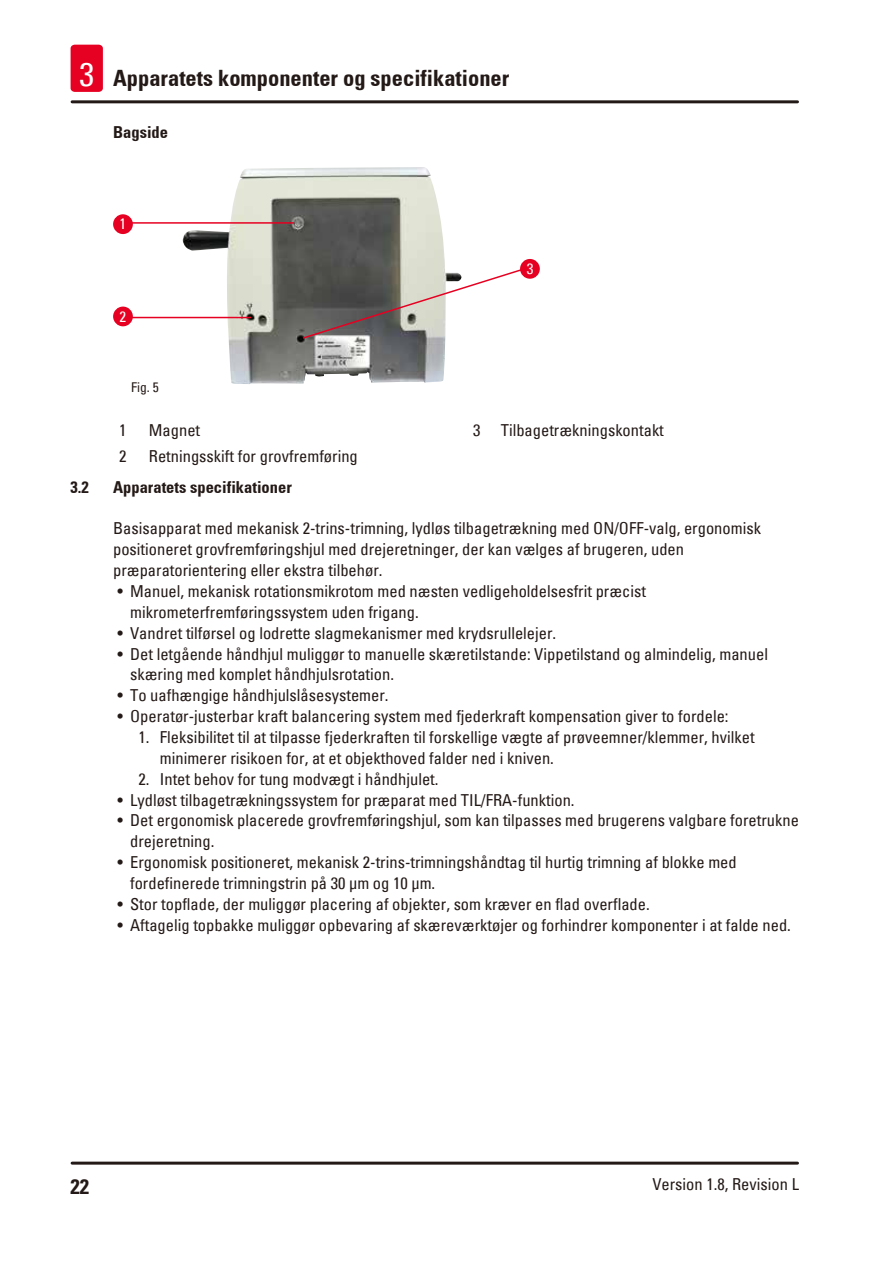
<style>
.page{position:relative;width:893px;height:1263px;background:#fff}
.page>*{position:absolute;margin:0;border:0;box-sizing:border-box;transform-origin:0 0}
.t1{font:700 condensed 22.5px "Univers";color:#231916}
.t2{font:700 condensed 21px "Univers";color:#231916}
.Description_text{font:condensed 16.5px/20.9px "Univers";color:#231916}
.Table_text{font:condensed 16.5px "Univers";color:#231916}
.Subheading{font:700 condensed 16.5px "Univers";color:#231916}
.t3{font:condensed 15px "Univers";color:#fff}
.t4{font:condensed 13.5px "Univers";color:#231916}
.s1{font-weight:400;font-size:33px;color:#fff}
</style>
<div class="page">
<hr style="left:72px;top:1161px;width:725px;height:3px;background:#231916">
<hr style="left:72px;top:100px;width:725px;height:3px;background:#231916">
<div style="left:71px;top:45px;width:32px;height:47px;background:#e60021;border-radius:4px"></div>
<img style="left:182px;top:167px;width:264px;height:217px">
<hr style="left:131px;top:317px;width:120px;height:1px;background:#e60021">
<hr style="left:132px;top:222px;width:161px;height:2px;background:#e60021">
<svg style="left:302px;top:268px;width:220px;height:72px"></svg>
<div style="left:113px;top:214px;width:20px;height:20px;background:#e60021;border-radius:50%"></div>
<div style="left:113px;top:307px;width:20px;height:19px;background:#e60021;border-radius:50%"></div>
<div style="left:520px;top:259px;width:20px;height:20px;background:#e60021;border-radius:50%"></div>
<h1 class="t1" style="left:79px;top:65px;width:431px"><span class="s1">3</span> Apparatets komponenter og specifikationer</h1>
<p class="Subheading" style="left:113px;top:122px;width:56px">Bagside</p>
<p class="t3" style="left:120px;top:214px;width:8px">1</p>
<p class="t3" style="left:120px;top:307px;width:8px">2</p>
<p class="t4" style="left:131px;top:379px;width:29px">Fig. 5</p>
<p class="t3" style="left:527px;top:259px;width:8px">3</p>
<p class="Table_text" style="left:119px;top:419px;width:9px">1</p>
<p class="Table_text" style="left:149px;top:419px;width:53px">Magnet</p>
<p class="Table_text" style="left:473px;top:419px;width:9px">3</p>
<p class="Table_text" style="left:501px;top:419px;width:165px">Tilbagetrækningskontakt</p>
<p class="Table_text" style="left:119px;top:446px;width:9px">2</p>
<p class="Table_text" style="left:149px;top:446px;width:210px">Retningsskift for grovfremføring</p>
<p class="Subheading" style="left:71px;top:477px;width:20px">3.2</p>
<p class="Subheading" style="left:113px;top:477px;width:180px">Apparatets specifikationer</p>
<p class="Description_text" style="left:113px;top:518px;width:649px">Basisapparat med mekanisk 2-trins-trimning, lydløs tilbagetrækning med ON/OFF-valg, ergonomisk positioneret grovfremføringshjul med drejeretninger, der kan vælges af brugeren, uden præparatorientering eller ekstra tilbehør.</p>
<p class="Description_text" style="left:130px;top:580px;width:517px;text-indent:-13px">• Manuel, mekanisk rotationsmikrotom med næsten vedligeholdelsesfrit præcist mikrometerfremføringssystem uden frigang.</p>
<p class="Description_text" style="left:117px;top:622px;width:440px">• Vandret tilførsel og lodrette slagmekanismer med krydsrullelejer.</p>
<p class="Description_text" style="left:130px;top:643px;width:639px;text-indent:-13px">• Det letgående håndhjul muliggør to manuelle skæretilstande: Vippetilstand og almindelig, manuel skæring med komplet håndhjulsrotation.</p>
<p class="Description_text" style="left:117px;top:684px;width:273px">• To uafhængige håndhjulslåsesystemer.</p>
<p class="Description_text" style="left:117px;top:705px;width:613px">• Operatør-justerbar kraft balancering system med fjederkraft kompensation giver to fordele:</p>
<p class="Description_text" style="left:160px;top:726px;width:596px;text-indent:-21px">1. Fleksibilitet til at tilpasse fjederkraften til forskellige vægte af prøveemner/klemmer, hvilket minimerer risikoen for, at et objekthoved falder ned i kniven.</p>
<p class="Description_text" style="left:139px;top:768px;width:301px">2. Intet behov for tung modvægt i håndhjulet.</p>
<p class="Description_text" style="left:117px;top:789px;width:459px">• Lydløst tilbagetrækningssystem for præparat med TIL/FRA-funktion.</p>
<p class="Description_text" style="left:130px;top:810px;width:670px;text-indent:-13px">• Det ergonomisk placerede grovfremføringshjul, som kan tilpasses med brugerens valgbare foretrukne drejeretning.</p>
<p class="Description_text" style="left:130px;top:851px;width:608px;text-indent:-13px">• Ergonomisk positioneret, mekanisk 2-trins-trimningshåndtag til hurtig trimning af blokke med fordefinerede trimningstrin på 30 µm og 10 µm.</p>
<p class="Description_text" style="left:117px;top:893px;width:534px">• Stor topflade, der muliggør placering af objekter, som kræver en flad overflade.</p>
<p class="Description_text" style="left:117px;top:914px;width:675px">• Aftagelig topbakke muliggør opbevaring af skæreværktøjer og forhindrer komponenter i at falde ned.</p>
<p class="t2" style="left:71px;top:1173px;width:20px">22</p>
<p class="Description_text" style="left:652px;top:1173px;width:148px">Version 1.8, Revision L</p>
</div>
